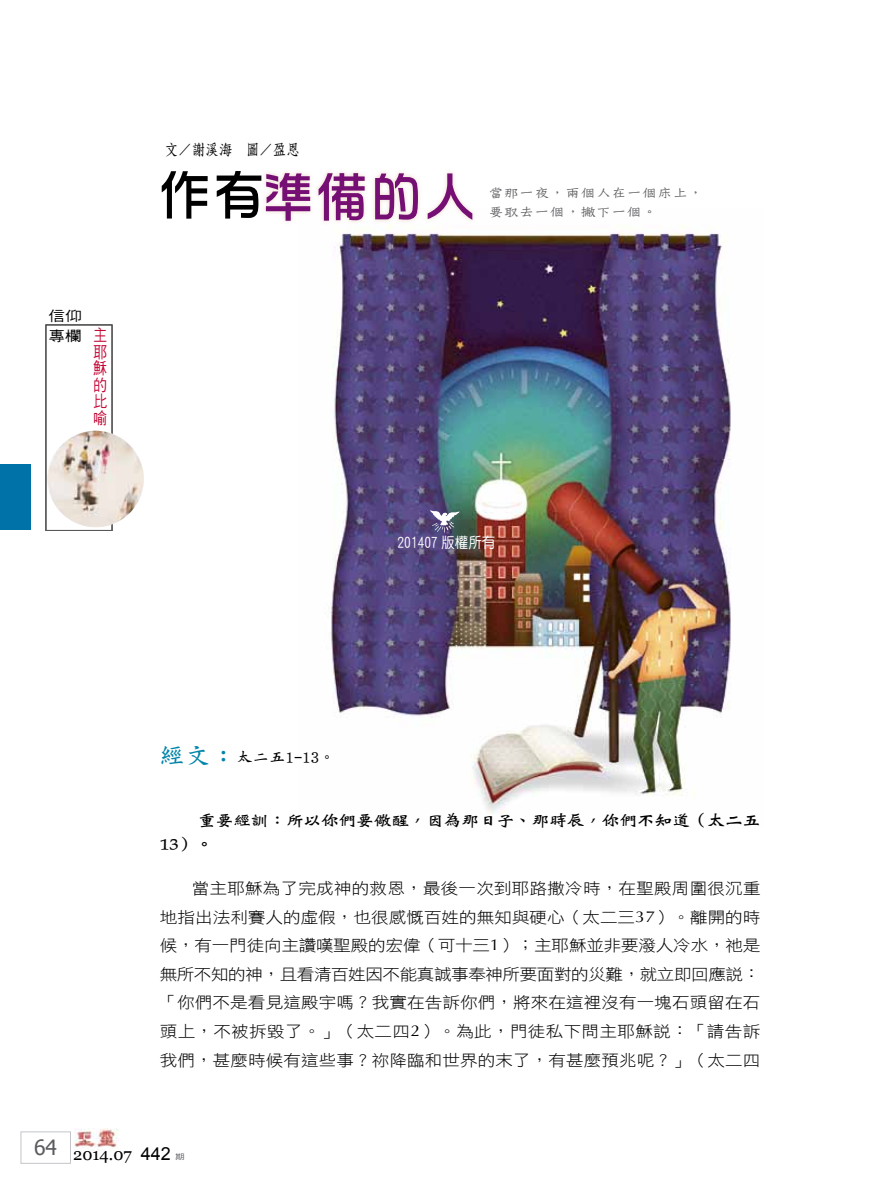
<style>
.page{position:relative;width:893px;height:1191px;background:#fff}
.page>*{position:absolute;margin:0;border:0;box-sizing:border-box;transform-origin:0 0}
.t1{font:54px "DF Hua Zong W5 WIN BF";color:#000}
.t2{font:16.5px "Georgia";color:#000}
.t3{font:16.5px "DFO Yang Xun W5 WIN BF";color:#000}
.t4{font:16.5px/16.5px "DF Hei W5 WIN BF";color:#c20533;text-align:justify;scale:.85 1}
.t5{font:16.2px/24px "DF Wei Bei W7 WINP BF";letter-spacing:-.025em;color:#000;scale:1.11 1}
.t6{font:15.75px/28.5px "DF Hei W3 WIN BF";letter-spacing:.005em;color:#000;text-align:justify;scale:1.11 1}
.t7{font:15px "DF Yuan W5 WIN BF";color:#fff;scale:.9 1}
.t8{font:15px "DF Fang Song W6 WIN BF";color:#000;scale:.9 1}
.t9{font:14.1px/18.9px "DF Tie Xian W3 WIN BF";letter-spacing:-.025em;color:#5b5b5f;scale:1.11 1}
.t10{font:14.1px "DF Hei W5 WIN BF";color:#000;scale:1.18 1}
.t11{font:7.5px "DF Hei W5 WIN BF";color:#5b5b5f;scale:1.25 1}
.s1{font-size:25.5px;color:#0084a9}
.s2{font-family:"Optima"}
.s3{font-family:"Arial";font-size:18px}
</style>
<div class="page">
<div style="left:21px;top:1131px;width:50px;height:32px;border:1px solid #c3c5ca"></div>
<img style="left:74px;top:1128px;width:44px;height:20px">
<img style="left:331px;top:225px;width:400px;height:589px">
<div style="left:46px;top:325px;width:66px;height:205px;border:1px solid #5b5b5f"></div>
<div style="left:0;top:464px;width:31px;height:66px;background:#0072a8"></div>
<svg style="left:266px;top:173px;width:206px;height:48px"></svg>
<img style="left:47px;top:431px;width:97px;height:96px;border-radius:48px">
<svg style="left:430px;top:510px;width:30px;height:22px"></svg>
<p class="t10" style="left:49px;top:309px;width:29px">信仰</p>
<p class="t10" style="left:49px;top:328px;width:29px">專欄</p>
<p class="t4" style="left:93px;top:327px;width:18px">主耶穌的比喻</p>
<p class="t8" style="left:165px;top:141px;width:152px">文／謝溪海 圖／盈恩</p>
<p class="t1" style="left:158px;top:168px;width:110px">作有</p>
<p class="t9" style="left:488px;top:184px;width:196px">當那一夜，兩個人在一個床上，要取去一個，撇下一個。</p>
<p class="t7" style="left:398px;top:535px;width:110px">201407 版權所有</p>
<p class="t3" style="left:160px;top:749px;width:177px"><span class="s1">經文：</span>太二五1-13。</p>
<p class="t5" style="left:160px;top:807px;width:542px;text-indent:38px">重要經訓：所以你們要儆醒，因為那日子、那時辰，你們不知道（太二五<br>13）。</p>
<p class="t6" style="left:160px;top:874px;width:543px;text-indent:32px">當主耶穌為了完成神的救恩，最後一次到耶路撒冷時，在聖殿周圍很沉重地指出法利賽人的虛假，也很感慨百姓的無知與硬心（太二三<span class="s2">37</span>）。離開的時候，有一門徒向主讚嘆聖殿的宏偉（可十三<span class="s2">1</span>）；主耶穌並非要潑人冷水，祂是無所不知的神，且看清百姓因不能真誠事奉神所要面對的災難，就立即回應說：「你們不是看見這殿宇嗎？我實在告訴你們，將來在這裡沒有一塊石頭留在石頭上，不被拆毀了。」（太二四<span class="s2">2</span>）。為此，門徒私下問主耶穌說：「請告訴我們，甚麼時候有這些事？祢降臨和世界的末了，有甚麼預兆呢？」（太二四</p>
<p class="t2" style="left:34px;top:1144px;width:138px"><sup>64</sup> 2014.07 <span class="s3">442</span></p>
<p class="t11" style="left:175px;top:1152px;width:9px">期</p>
</div>
